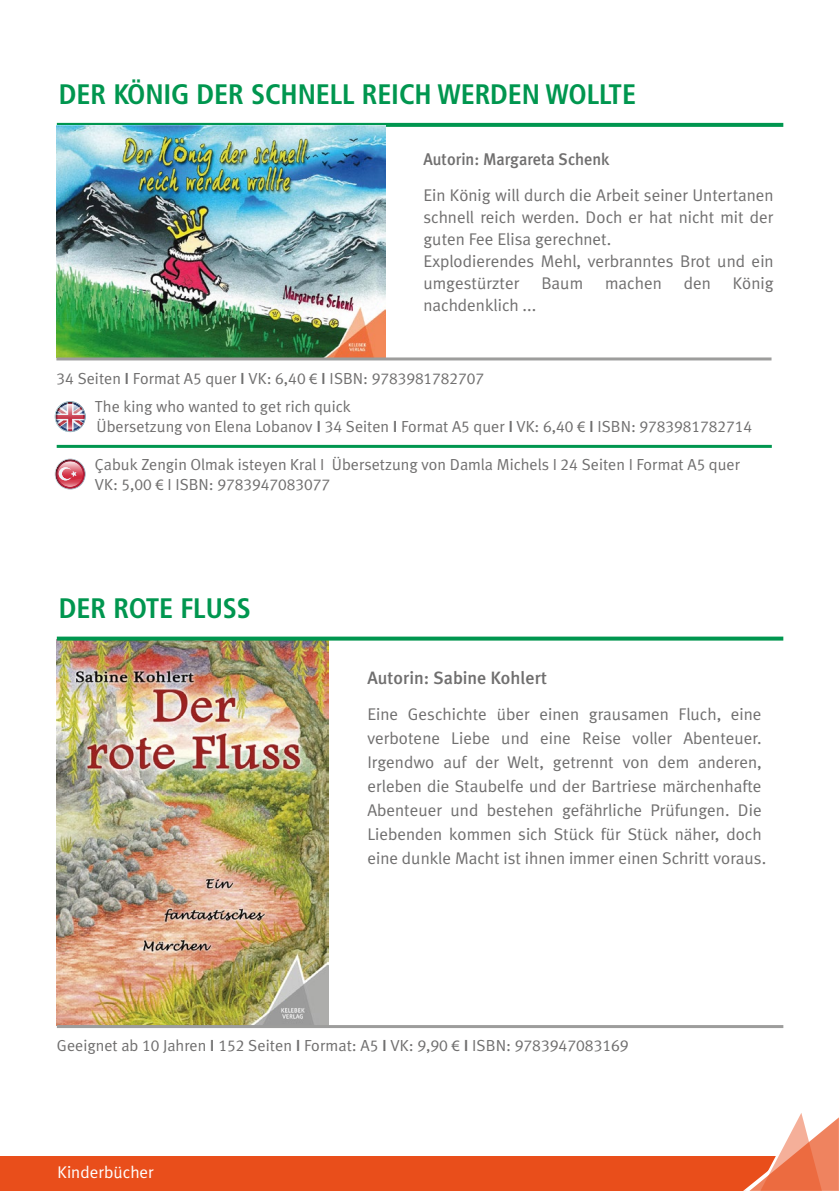
<style>
.page{position:relative;width:840px;height:1191px;background:#fff}
.page>*{position:absolute;margin:0;border:0;box-sizing:border-box;transform-origin:0 0}
.t1{font:700 condensed 28.2px "Frutiger LT Std";letter-spacing:-.005em;color:#00964f}
.t2{font:500 17.8px "Meta Plus";color:#706f6f}
.t3{font:17px/24px "Meta Plus";color:#706f6f}
.t4{font:500 17px "Meta Plus";color:#706f6f;scale:.96 1}
.t5{font:17px "Meta Plus";color:#fff}
.t6{font:16px/28px "Meta Plus";color:#706f6f}
.t7{font:16px "Meta Plus Caps";color:#706f6f}
.s1{font-family:"Meta Plus Caps"}
.s2{font-weight:500}
.s3{font-family:"Myriad Pro"}
.s4{font-family:"Meta Plus"}
</style>
<div class="page">
<div style="left:0;top:1156px;width:821px;height:35px;background:#e94e1b"></div>
<svg style="left:744px;top:1113px;width:94px;height:77px"></svg>
<img style="left:56px;top:639px;width:273px;height:386px">
<svg style="left:57px;top:123px;width:725px;height:4px;fill:#00964f"></svg>
<hr style="left:57px;top:1025px;width:725px;height:3px;background:#9d9d9c">
<svg style="left:57px;top:636px;width:725px;height:4px;fill:#00964f"></svg>
<img style="left:57px;top:126px;width:328px;height:231px">
<hr style="left:57px;top:445px;width:714px;height:3px;background:#00964f">
<hr style="left:56px;top:357px;width:715px;height:3px;background:#9d9d9c">
<svg style="left:55px;top:459px;width:31px;height:30px"></svg>
<svg style="left:55px;top:401px;width:31px;height:31px"></svg>
<h1 class="t1" style="left:59px;top:77px;width:578px">DER KÖNIG DER SCHNELL REICH WERDEN WOLLTE</h1>
<p class="t4" style="left:423px;top:149px;width:195px">Autorin: Margareta Schenk</p>
<p class="t3" style="left:423px;top:183px;width:351px;line-height:22px">Ein König will durch die Arbeit seiner Untertanen schnell reich werden. Doch er hat nicht mit der guten Fee Elisa gerechnet.<br>Explodierendes Mehl, verbranntes Brot und ein umgestürzter</p>
<p class="t3" style="left:541px;top:270px;width:43px">Baum</p>
<p class="t3" style="left:604px;top:270px;width:58px">machen</p>
<p class="t3" style="left:683px;top:270px;width:29px">den</p>
<p class="t3" style="left:732px;top:270px;width:42px">König</p>
<p class="t3" style="left:423px;top:292px;width:114px">nachdenklich ...</p>
<p class="t6" style="left:95px;top:365px;width:390px;text-indent:-38px"><span class="s1">34</span> Seiten <span class="s2">I</span> Format A<span class="s1">5</span> quer <span class="s2">I</span> VK: <span class="s1">6,40</span> <span class="s3">€</span> <span class="s2">I</span> ISBN: <span class="s1">9783981782707<br></span>The king who wanted to get rich quick</p>
<p class="t6" style="left:96px;top:413px;width:656px">Übersetzung von Elena Lobanov <span class="s2">I</span> <span class="s1">34</span> Seiten <span class="s2">I</span> Format A<span class="s1">5</span> quer <span class="s2">I</span> VK: <span class="s1">6,40</span> <span class="s3">€</span> <span class="s2">I</span> ISBN: <span class="s1">9783981782714</span></p>
<p class="t6" style="left:95px;top:451px;width:646px">Çabuk Zengin Olmak isteyen Kral I Übersetzung von Damla Michels I <span class="s1">24</span> Seiten I Format A<span class="s1">5</span> quer</p>
<p class="t7" style="left:95px;top:475px;width:236px"><span class="s4">VK:</span> 5,00 <span class="s3">€</span> <span class="s4">I ISBN:</span> 9783947083077</p>
<h1 class="t1" style="left:59px;top:591px;width:193px">DER ROTE FLUSS</h1>
<p class="t2" style="left:367px;top:668px;width:181px">Autorin: Sabine Kohlert</p>
<p class="t3" style="left:367px;top:702px;width:400px">Eine Geschichte über einen grausamen Fluch, eine verbotene Liebe und eine Reise voller Abenteuer.<br>Irgendwo auf der Welt, getrennt von dem anderen, erleben die Staubelfe und der Bartriese märchenhafte Abenteuer und bestehen gefährliche Prüfungen. Die Liebenden kommen sich Stück für Stück näher, doch eine dunkle Macht ist ihnen immer einen Schritt voraus.</p>
<p class="t6" style="left:57px;top:1031px;width:573px">Geeignet ab <span class="s1">10</span> Jahren <span class="s2">I</span> <span class="s1">152</span> Seiten <span class="s2">I</span> Format: A<span class="s1">5</span> <span class="s2">I</span> VK: <span class="s1">9,90</span> <span class="s3">€</span> <span class="s2">I</span> ISBN: <span class="s1">9783947083169</span></p>
<p class="t5" style="left:58px;top:1162px;width:98px">Kinderbücher</p>
</div>
